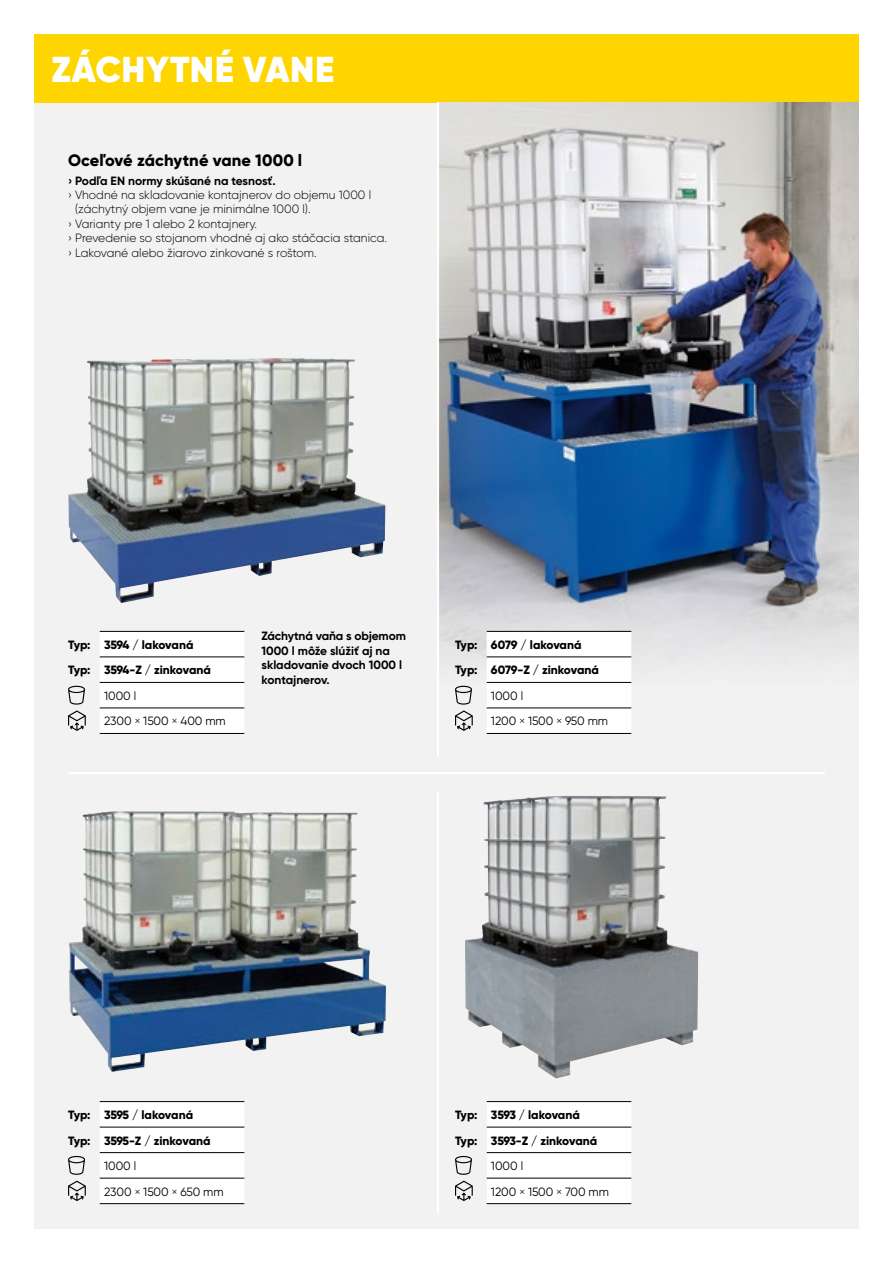
<style>
.page{position:relative;width:893px;height:1263px;background:#fff}
.page>*{position:absolute;margin:0;border:0;box-sizing:border-box;transform-origin:0 0}
.t1{font:900 36px "Gilroy";letter-spacing:.005em;color:#fff}
.t2{font:800 16.5px "Gilroy";letter-spacing:.005em;color:#000}
.t3{font:300 12px "Gilroy";color:#000}
.t4{font:800 12px/25.5px "Gilroy";letter-spacing:-.01em;color:#000}
.t5{font:700 12px/14.4px "Gilroy";letter-spacing:-.005em;color:#000}
.t6{font:12px/25.5px "Gilroy";color:#000}
.s1{font-weight:300}
</style>
<div class="page">
<div style="left:34px;top:102px;width:825px;height:1127px;background:#f2f2f2"></div>
<div style="left:34px;top:34px;width:825px;height:68px;background:#ffd500"></div>
<div style="left:487px;top:1103px;width:144px;height:100px;background:#fff"></div>
<hr style="left:487px;top:1101px;width:144px;height:1px;background:#000">
<hr style="left:487px;top:1127px;width:144px;height:1px;background:#000">
<hr style="left:487px;top:1152px;width:144px;height:1px;background:#000">
<hr style="left:487px;top:1178px;width:144px;height:1px;background:#000">
<hr style="left:487px;top:1203px;width:144px;height:1px;background:#000">
<svg style="left:455px;top:1156px;width:18px;height:45px"></svg>
<div style="left:100px;top:1103px;width:144px;height:100px;background:#fff"></div>
<hr style="left:100px;top:1101px;width:144px;height:1px;background:#000">
<hr style="left:100px;top:1127px;width:144px;height:1px;background:#000">
<hr style="left:100px;top:1152px;width:144px;height:1px;background:#000">
<hr style="left:100px;top:1178px;width:144px;height:1px;background:#000">
<hr style="left:100px;top:1203px;width:144px;height:1px;background:#000">
<svg style="left:68px;top:1156px;width:18px;height:45px"></svg>
<hr style="left:68px;top:772px;width:757px;height:2px;background:#fff">
<img style="left:465px;top:796px;width:233px;height:282px">
<img style="left:69px;top:811px;width:317px;height:261px">
<img style="left:439px;top:102px;width:420px;height:584px">
<div style="left:487px;top:632px;width:144px;height:100px;background:#fff"></div>
<hr style="left:487px;top:631px;width:144px;height:1px;background:#000">
<hr style="left:487px;top:657px;width:144px;height:1px;background:#000">
<hr style="left:487px;top:682px;width:144px;height:1px;background:#000">
<hr style="left:487px;top:708px;width:144px;height:1px;background:#000">
<hr style="left:487px;top:733px;width:144px;height:1px;background:#000">
<svg style="left:455px;top:686px;width:18px;height:45px"></svg>
<div style="left:100px;top:632px;width:144px;height:100px;background:#fff"></div>
<hr style="left:100px;top:631px;width:144px;height:1px;background:#000">
<hr style="left:100px;top:657px;width:144px;height:1px;background:#000">
<hr style="left:100px;top:682px;width:144px;height:1px;background:#000">
<hr style="left:100px;top:708px;width:144px;height:1px;background:#000">
<hr style="left:100px;top:733px;width:144px;height:1px;background:#000">
<svg style="left:68px;top:686px;width:18px;height:45px"></svg>
<img style="left:68px;top:358px;width:317px;height:245px">
<hr style="left:437px;top:102px;width:2px;height:654px;background:#fff">
<hr style="left:437px;top:791px;width:2px;height:422px;background:#fff">
<h1 class="t1" style="left:51px;top:46px;width:284px">ZÁCHYTNÉ VANE</h1>
<h2 class="t2" style="left:68px;top:150px;width:236px">Oceľové záchytné vane 1000 l</h2>
<p class="t5" style="left:68px;top:173px;width:209px">› Podľa EN normy skúšané na tesnosť.</p>
<p class="t3" style="left:68px;top:187px;width:305px">› Vhodné na skladovanie kontajnerov do objemu 1000 l</p>
<p class="t3" style="left:75px;top:202px;width:237px">(záchytný objem vane je minimálne 1000 l).</p>
<p class="t3" style="left:68px;top:216px;width:190px">› Varianty pre 1 alebo 2 kontajnery.</p>
<p class="t3" style="left:68px;top:231px;width:321px">› Prevedenie so stojanom vhodné aj ako stáčacia stanica.</p>
<p class="t3" style="left:68px;top:245px;width:250px">› Lakované alebo žiarovo zinkované s roštom.</p>
<p class="t4" style="left:68px;top:632px;width:144px">Typ: 3594 / lakovaná<br>Typ: 3594-Z / zinkovaná</p>
<p class="t6" style="left:104px;top:683px;width:123px">1000 l<br>2300 <span class="s1">×</span> 1500 <span class="s1">×</span> 400 mm</p>
<p class="t5" style="left:261px;top:629px;width:146px">Záchytná vaňa s objemom<br>1000 l môže slúžiť aj na skladovanie dvoch 1000 l kontajnerov.</p>
<p class="t4" style="left:455px;top:632px;width:146px">Typ: 6079 / lakovaná<br>Typ: 6079-Z / zinkovaná</p>
<p class="t6" style="left:491px;top:683px;width:119px">1000 l<br>1200 <span class="s1">×</span> 1500 <span class="s1">×</span> 950 mm</p>
<p class="t4" style="left:68px;top:1102px;width:144px">Typ: 3595 / lakovaná<br>Typ: 3595-Z / zinkovaná</p>
<p class="t6" style="left:104px;top:1153px;width:121px">1000 l<br>2300 <span class="s1">×</span> 1500 <span class="s1">×</span> 650 mm</p>
<p class="t4" style="left:455px;top:1102px;width:144px">Typ: 3593 / lakovaná<br>Typ: 3593-Z / zinkovaná</p>
<p class="t6" style="left:491px;top:1153px;width:119px">1000 l<br>1200 <span class="s1">×</span> 1500 <span class="s1">×</span> 700 mm</p>
</div>
